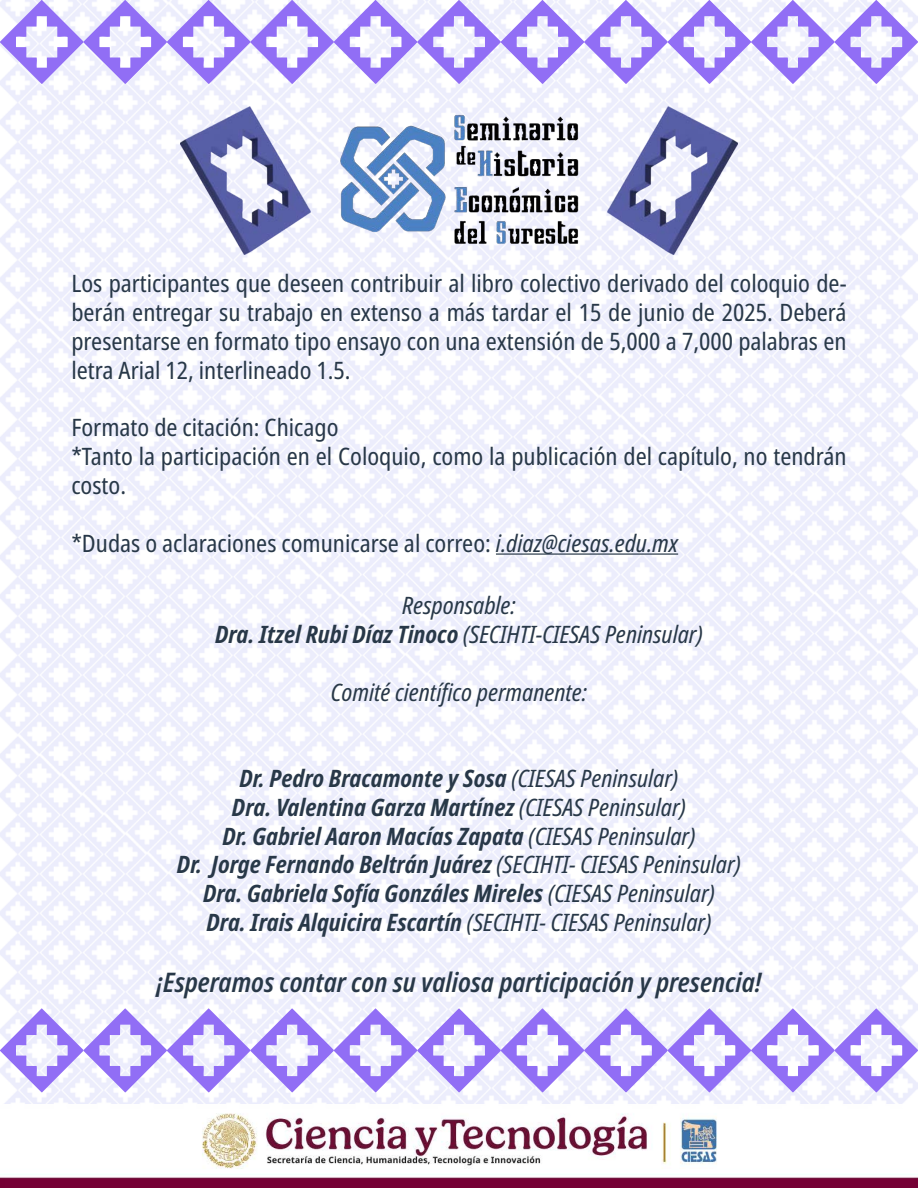
<style>
.page{position:relative;width:918px;height:1188px;background:#fff}
.page>*{position:absolute;margin:0;border:0;box-sizing:border-box;transform-origin:0 0}
.TextoCorridoSHES{font:italic 600 27px "Noto Sans Condensed";color:#283848}
.TextoCorridoSHES-2{font:24px/28.8px "Noto Sans Condensed";color:#283848;text-align:justify}
.TextoCorridoSHES-3{font:italic 700 24px "Noto Sans Condensed";color:#283848}
.TextoCorridoSHES-4{font:italic 24px "Noto Sans Condensed";color:#283848}
.s1{font-style:italic}
.s2{font-weight:700}
.s3{font-weight:400}
</style>
<div class="page">
<img style="left:0;top:84px;width:918px;height:1020px">
<svg style="left:0;top:1008px;width:918px;height:84px"></svg>
<svg style="left:0;top:0;width:918px;height:84px"></svg>
<img style="left:331px;top:107px;width:256px;height:147px">
<img style="left:0;top:1113px;width:918px;height:75px">
<img style="left:180px;top:106px;width:131px;height:148px">
<img style="left:607px;top:106px;width:131px;height:148px">
<hr style="left:496px;top:553px;width:182px;height:2px;background:#283848">
<p class="TextoCorridoSHES-2" style="left:71px;top:270px;width:777px">Los participantes que deseen contribuir al libro colectivo derivado del coloquio de&shy;berán entregar su trabajo en extenso a más tardar el 15 de junio de 2025. Deberá presentarse en formato tipo ensayo con una extensión de 5,000 a 7,000 palabras en letra Arial 12, interlineado 1.5.</p>
<p class="TextoCorridoSHES-2" style="left:71px;top:414px;width:269px">Formato de citación: Chicago</p>
<p class="TextoCorridoSHES-2" style="left:71px;top:443px;width:777px">*Tanto la participación en el Coloquio, como la publicación del capítulo, no tendrán costo.</p>
<p class="TextoCorridoSHES-2" style="left:71px;top:529px;width:608px">*Dudas o aclaraciones comunicarse al correo: <span class="s1">i.diaz@ciesas.edu.mx</span></p>
<p class="TextoCorridoSHES-4" style="left:402px;top:589px;width:115px">Responsable:</p>
<p class="TextoCorridoSHES-4" style="left:215px;top:617px;width:489px"><span class="s2">Dra. Itzel Rubi Díaz Tinoco</span> (SECIHTI-CIESAS Peninsular)</p>
<p class="TextoCorridoSHES-4" style="left:331px;top:675px;width:258px">Comité científico permanente:</p>
<p class="TextoCorridoSHES-3" style="left:240px;top:761px;width:440px">Dr. Pedro Bracamonte y Sosa <span class="s3">(CIESAS Peninsular)</span></p>
<p class="TextoCorridoSHES-3" style="left:232px;top:790px;width:456px">Dra. Valentina Garza Martínez <span class="s3">(CIESAS Peninsular)</span></p>
<p class="TextoCorridoSHES-3" style="left:222px;top:819px;width:475px">Dr. Gabriel Aaron Macías Zapata <span class="s3">(CIESAS Peninsular)</span></p>
<p class="TextoCorridoSHES-3" style="left:177px;top:848px;width:566px">Dr. Jorge Fernando Beltrán Juárez <span class="s3">(SECIHTI- CIESAS Peninsular)</span></p>
<p class="TextoCorridoSHES-3" style="left:203px;top:876px;width:513px">Dra. Gabriela Sofía Gonzáles Mireles <span class="s3">(CIESAS Peninsular)</span></p>
<p class="TextoCorridoSHES-3" style="left:207px;top:905px;width:506px">Dra. Irais Alquicira Escartín <span class="s3">(SECIHTI- CIESAS Peninsular)</span></p>
<p class="TextoCorridoSHES" style="left:156px;top:963px;width:607px">¡Esperamos contar con su valiosa participación y presencia!</p>
</div>
